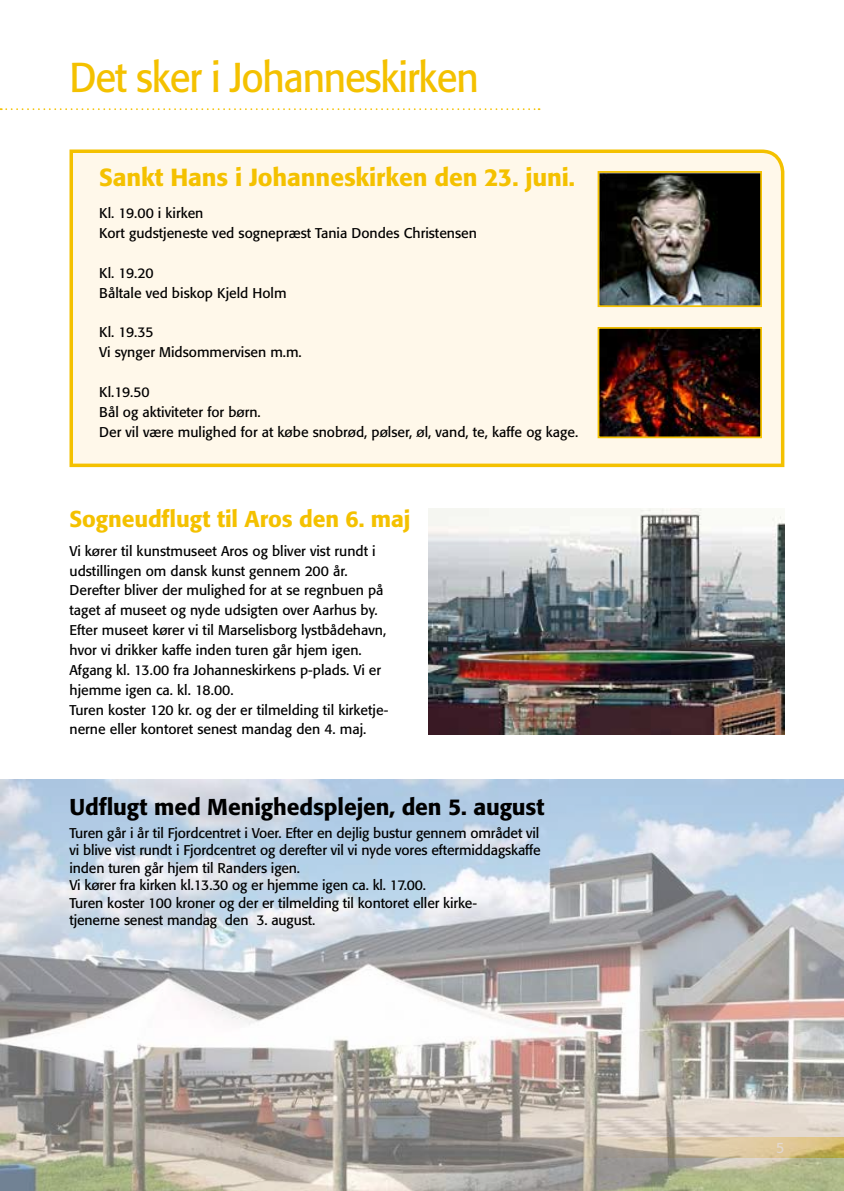
<style>
.page{position:relative;width:844px;height:1191px;background:#fff}
.page>*{position:absolute;margin:0;border:0;box-sizing:border-box;transform-origin:0 0}
.t1{font:41.3px "Formata";letter-spacing:-.03em;color:#f4c100;scale:.93 1}
.t2{font:500 24.5px "Formata";letter-spacing:-.005em;color:#f4c100}
.t3{font:500 22.75px "Formata";letter-spacing:-.005em;color:#000}
.t4{font:500 22.75px "Formata";letter-spacing:-.005em;color:#f4c100}
.t5{font:14.88px "Formata";color:#fff}
.t6{font:14px/19.8px "Formata";color:#000}
</style>
<div class="page">
<svg style="left:0;top:108px;width:539px;height:2px"></svg>
<div style="left:69px;top:149px;width:716px;height:319px;background:#fff8ea"></div>
<img style="left:600px;top:174px;width:158px;height:130px">
<div style="left:597px;top:171px;width:164px;height:136px;border:2px solid #f4c100"></div>
<img style="left:600px;top:330px;width:158px;height:105px">
<div style="left:597px;top:327px;width:164px;height:111px;border:2px solid #f4c100"></div>
<img style="left:429px;top:508px;width:355px;height:227px">
<img style="left:0;top:779px;width:843px;height:412px">
<h1 class="t1" style="left:69px;top:52px;width:441px">Det sker i Johanneskirken</h1>
<h2 class="t2" style="left:99px;top:162px;width:477px">Sankt Hans i Johanneskirken den 23. juni.</h2>
<p class="t6" style="left:99px;top:203px;width:379px">Kl. 19.00 i kirken<br>Kort gudstjeneste ved sognepræst Tania Dondes Christensen</p>
<p class="t6" style="left:99px;top:263px;width:189px">Kl. 19.20<br>Båltale ved biskop Kjeld Holm</p>
<p class="t6" style="left:99px;top:322px;width:204px">Kl. 19.35<br>Vi synger Midsommervisen m.m.</p>
<p class="t6" style="left:99px;top:382px;width:480px">Kl.19.50<br>Bål og aktiviteter for børn.<br>Der vil være mulighed for at købe snobrød, pølser, øl, vand, te, kaffe og kage.</p>
<h3 class="t4" style="left:69px;top:505px;width:342px">Sogneudflugt til Aros den 6. maj</h3>
<p class="t6" style="left:69px;top:541px;width:320px">Vi kører til kunstmuseet Aros og bliver vist rundt i udstillingen om dansk kunst gennem 200 år.<br>Derefter bliver der mulighed for at se regnbuen på taget af museet og nyde udsigten over Aarhus by.<br>Efter museet kører vi til Marselisborg lystbådehavn, hvor vi drikker kaffe inden turen går hjem igen.<br>Afgang kl. 13.00 fra Johanneskirkens p-plads. Vi er hjemme igen ca. kl. 18.00.<br>Turen koster 120 kr. og der er tilmelding til kirketje&shy;nerne eller kontoret senest mandag den 4. maj.</p>
<h3 class="t3" style="left:69px;top:792px;width:476px">Udflugt med Menighedsplejen, den 5. august</h3>
<p class="t6" style="left:69px;top:824px;width:472px;line-height:17.5px">Turen går i år til Fjordcentret i Voer. Efter en dejlig bustur gennem området vil vi blive vist rundt i Fjordcentret og derefter vil vi nyde vores eftermiddagskaffe inden turen går hjem til Randers igen.<br>Vi kører fra kirken kl.13.30 og er hjemme igen ca. kl. 17.00.<br>Turen koster 100 kroner og der er tilmelding til kontoret eller kirke-<br>tjenerne senest mandag den 3. august.</p>
<p class="t5" style="left:775px;top:1138px;width:10px">5</p>
</div>
